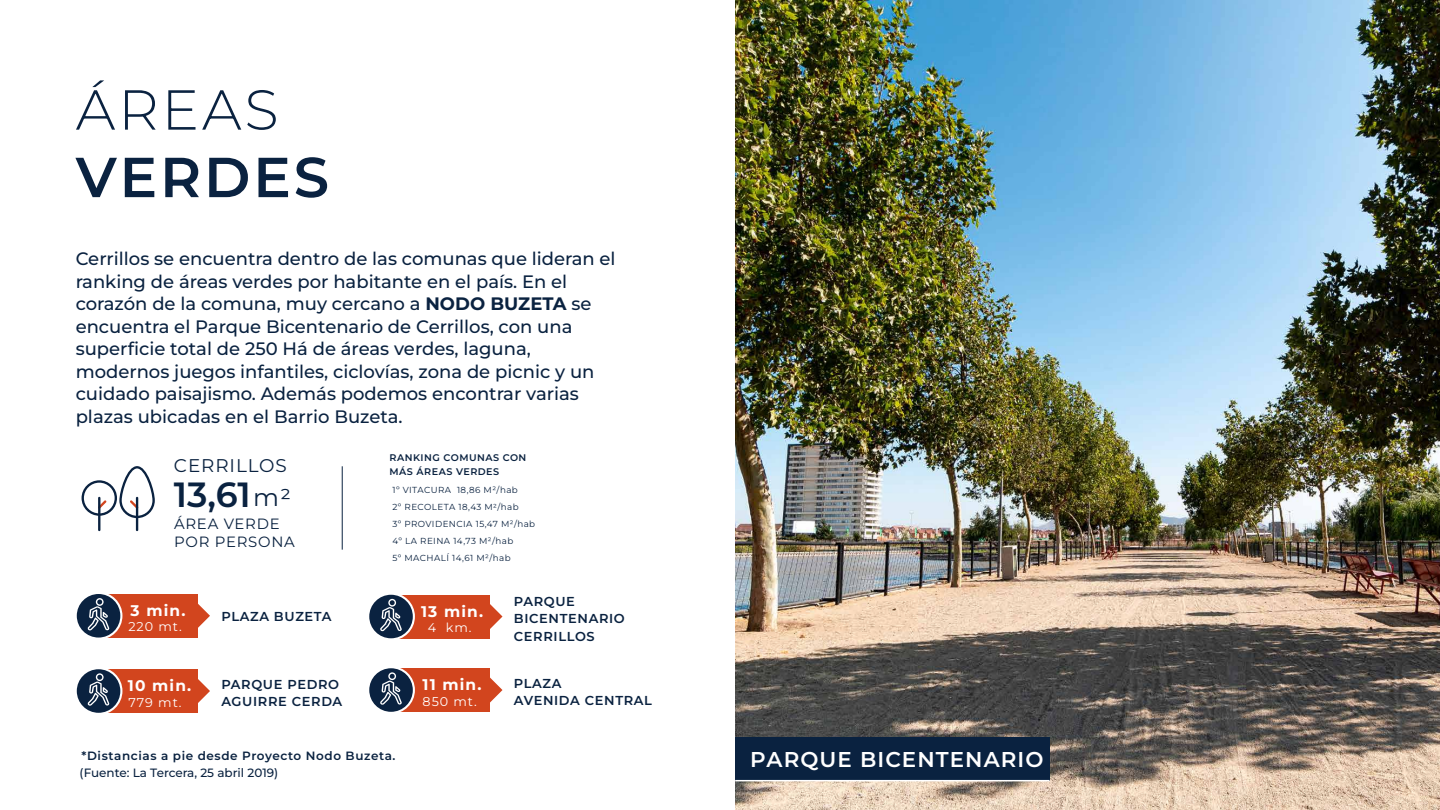
<style>
.page{position:relative;width:1440px;height:810px;background:#fff}
.page>*{position:absolute;margin:0;border:0;box-sizing:border-box;transform-origin:0 0}
.t1{font:600 56.25px "Montserrat";letter-spacing:.05em;color:#0a2240}
.t2{font:300 56.25px "Montserrat";letter-spacing:.05em;color:#0a2240}
.t3{font:600 34.95px "Montserrat";color:#0a2240}
.t4{font:24.45px "Montserrat";color:#0a2240}
.t5{font:600 21.45px "Montserrat";letter-spacing:.05em;color:#fff}
.t6{font:18.38px "Montserrat";letter-spacing:.05em;color:#0a2240}
.t7{font:500 18px/22.5px "Montserrat";color:#0a2240}
.t8{font:700 15.45px "Montserrat";letter-spacing:.075em;color:#fff}
.t9{font:14.85px/17.2px "Montserrat";letter-spacing:.05em;color:#0a2240}
.t10{font:600 12.98px/17.2px "Montserrat";letter-spacing:.05em;color:#0a2240}
.t11{font:12.67px "Montserrat";letter-spacing:.075em;color:#fff}
.t12{font:600 12px "Montserrat";letter-spacing:.05em;color:#0a2240}
.t13{font:500 12px "Montserrat";color:#0a2240}
.t14{font:600 9.6px/14px "Montserrat";letter-spacing:.05em;color:#0a2240}
.t15{font:8.77px/17px "Montserrat";letter-spacing:.05em;color:#0a2240}
.s1{font-weight:700}
</style>
<div class="page">
<img style="left:735px;top:0;width:705px;height:810px">
<div style="left:735px;top:738px;width:315px;height:43px;background:#0a2240"></div>
<hr style="left:735px;top:780px;width:315px;height:1px;background:#fff">
<div style="left:107px;top:594px;width:91px;height:44px;background:#d2451e"></div>
<svg style="left:198px;top:604px;width:12px;height:24px"></svg>
<svg style="left:75px;top:592px;width:47px;height:48px"></svg>
<div style="left:77px;top:594px;width:43px;height:44px;background:#0a2240;border-radius:50%"></div>
<svg style="left:87px;top:598px;width:22px;height:32px"></svg>
<div style="left:400px;top:595px;width:90px;height:43px;background:#d2451e"></div>
<svg style="left:490px;top:604px;width:13px;height:25px"></svg>
<svg style="left:367px;top:593px;width:48px;height:47px"></svg>
<div style="left:369px;top:595px;width:44px;height:43px;background:#0a2240;border-radius:50%"></div>
<svg style="left:380px;top:599px;width:22px;height:32px"></svg>
<div style="left:107px;top:669px;width:91px;height:44px;background:#d2451e"></div>
<svg style="left:198px;top:679px;width:12px;height:24px"></svg>
<svg style="left:75px;top:667px;width:47px;height:48px"></svg>
<div style="left:77px;top:669px;width:43px;height:44px;background:#0a2240;border-radius:50%"></div>
<svg style="left:87px;top:673px;width:22px;height:33px"></svg>
<div style="left:400px;top:668px;width:90px;height:44px;background:#d2451e"></div>
<svg style="left:490px;top:677px;width:13px;height:26px"></svg>
<svg style="left:367px;top:666px;width:48px;height:48px"></svg>
<div style="left:369px;top:668px;width:44px;height:44px;background:#0a2240;border-radius:50%"></div>
<svg style="left:380px;top:672px;width:22px;height:33px"></svg>
<svg style="left:82px;top:466px;width:73px;height:52px"></svg>
<hr style="left:98px;top:497px;width:2px;height:34px;background:#0a2240">
<hr style="left:136px;top:497px;width:2px;height:34px;background:#0a2240">
<hr style="left:342px;top:466px;width:1px;height:84px;background:#0a2240">
<h1 class="t2" style="left:76px;top:72px;width:204px">ÁREAS</h1>
<h1 class="t1" style="left:76px;top:140px;width:255px">VERDES</h1>
<p class="t7" style="left:76px;top:247px;width:541px">Cerrillos se encuentra dentro de las comunas que lideran el ranking de áreas verdes por habitante en el país. En el corazón de la comuna, muy cercano a <span class="s1">NODO BUZETA</span> se encuentra el Parque Bicentenario de Cerrillos, con una superficie total de 250 Há de áreas verdes, laguna, modernos juegos infantiles, ciclovías, zona de picnic y un cuidado paisajismo. Además podemos encontrar varias plazas ubicadas en el Barrio Buzeta.</p>
<p class="t6" style="left:174px;top:453px;width:115px">CERRILLOS</p>
<p class="t14" style="left:390px;top:451px;width:138px">RANKING COMUNAS CON<br>MÁS ÁREAS VERDES</p>
<h2 class="t3" style="left:174px;top:471px;width:79px">13,61</h2>
<p class="t9" style="left:174px;top:515px;width:122px">ÁREA VERDE<br>POR PERSONA</p>
<h3 class="t4" style="left:253px;top:482px;width:39px">m2</h3>
<p class="t15" style="left:392px;top:481px;width:127px">1º VITACURA 18,86 M²/hab</p>
<p class="t15" style="left:392px;top:498px;width:144px">2º RECOLETA 18,43 M2/hab<br>3º PROVIDENCIA 15,47 M²/hab<br>4º LA REINA 14,73 M²/hab<br>5º MACHALÍ 14,61 M²/hab</p>
<p class="t8" style="left:131px;top:600px;width:56px">3 min.</p>
<p class="t10" style="left:221px;top:607px;width:112px">PLAZA BUZETA</p>
<p class="t11" style="left:128px;top:618px;width:55px">220 mt.</p>
<p class="t8" style="left:421px;top:601px;width:64px">13 min.</p>
<p class="t11" style="left:428px;top:619px;width:45px">4 km.</p>
<p class="t10" style="left:514px;top:593px;width:113px">PARQUE<br>BICENTENARIO<br>CERRILLOS</p>
<p class="t8" style="left:128px;top:675px;width:65px">10 min.</p>
<p class="t11" style="left:128px;top:694px;width:55px">779 mt.</p>
<p class="t10" style="left:221px;top:676px;width:122px">PARQUE PEDRO<br>AGUIRRE CERDA</p>
<p class="t8" style="left:423px;top:674px;width:60px">11 min.</p>
<p class="t11" style="left:423px;top:693px;width:56px">850 mt.</p>
<p class="t10" style="left:514px;top:674px;width:140px">PLAZA<br>AVENIDA CENTRAL</p>
<p class="t12" style="left:82px;top:748px;width:316px">*Distancias a pie desde Proyecto Nodo Buzeta.</p>
<p class="t13" style="left:80px;top:765px;width:200px">(Fuente: La Tercera, 25 abril 2019)</p>
<p class="t5" style="left:750px;top:745px;width:295px">PARQUE BICENTENARIO</p>
</div>
